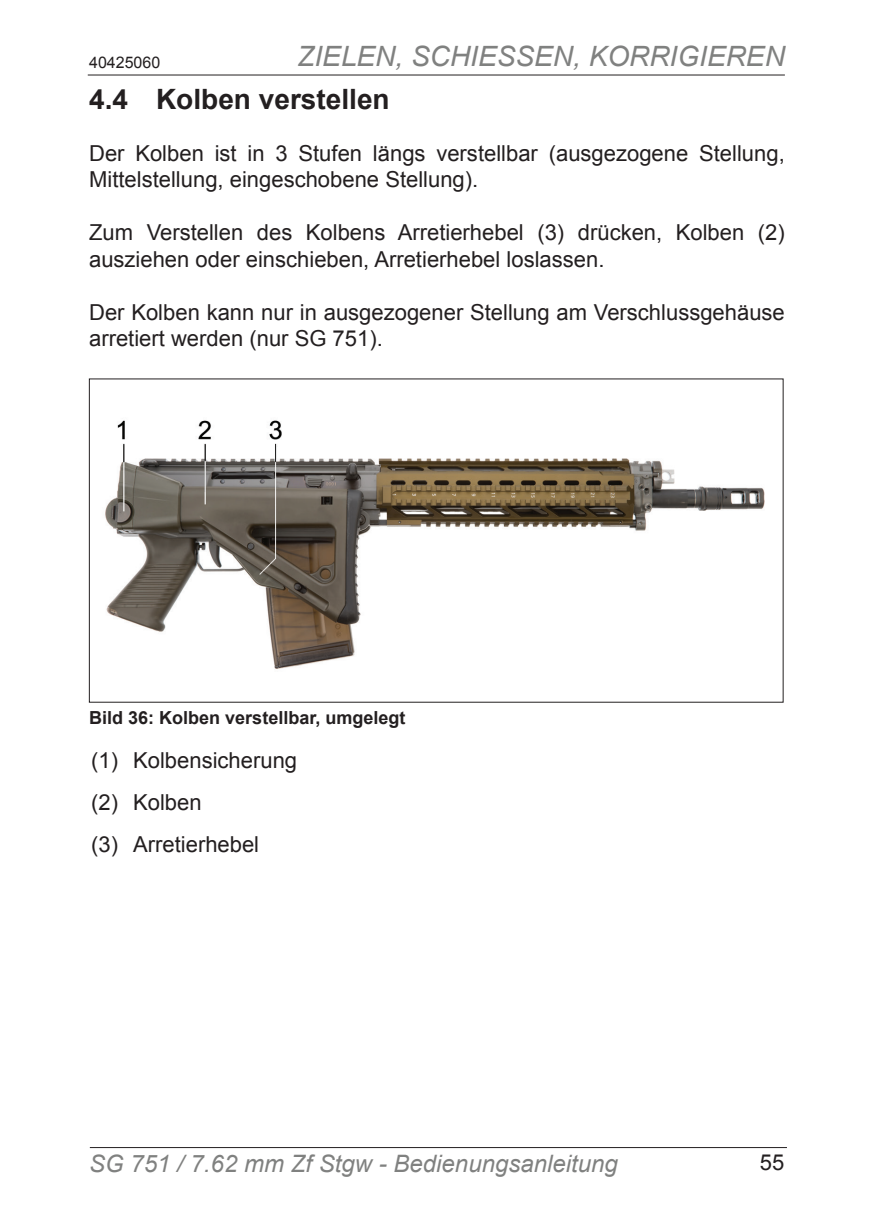
<style>
.page{position:relative;width:874px;height:1225px;background:#fff}
.page>*{position:absolute;margin:0;border:0;box-sizing:border-box;transform-origin:0 0}
.t1{font:italic 28px "Arial";color:#808180}
.t2{font:700 28px "Arial";color:#231f20}
.t3{font:italic 24px "Arial";color:#808180}
.t4{font:22px/26.4px "Arial";color:#231f20}
.t5{font:700 18px "Arial";color:#231f20}
.t6{font:16px "Arial";color:#231f20}
</style>
<div class="page">
<hr style="left:90px;top:1147px;width:696px;height:1px;background:#231f20">
<hr style="left:88px;top:74px;width:696px;height:1px;background:#231f20">
<img style="left:105px;top:420px;width:660px;height:249px">
<p class="t6" style="left:89px;top:52px;width:73px">40425060</p>
<p class="t1" style="left:297px;top:38px;width:489px">ZIELEN, SCHIESSEN, KORRIGIEREN</p>
<p class="t2" style="left:89px;top:80px;width:302px">4.4 Kolben verstellen</p>
<p class="t4" style="left:89px;top:140px;width:697px">Der Kolben ist in 3 Stufen längs verstellbar (ausgezogene Stellung,<br>Mittelstellung, eingeschobene Stellung).</p>
<p class="t4" style="left:89px;top:219px;width:697px">Zum Verstellen des Kolbens Arretierhebel (3) drücken, Kolben (2) ausziehen oder einschieben, Arretierhebel loslassen.</p>
<p class="t4" style="left:89px;top:298px;width:697px">Der Kolben kann nur in ausgezogener Stellung am Verschlussgehäuse arretiert werden (nur SG 751).</p>
<p class="t5" style="left:89px;top:705px;width:318px">Bild 36: Kolben verstellbar, umgelegt</p>
<p class="t4" style="left:91px;top:739px;width:207px;line-height:42px">(1) Kolbensicherung (2) Kolben<br>(3) Arretierhebel</p>
<p class="t3" style="left:89px;top:1148px;width:530px">SG 751 / 7.62 mm Zf Stgw - Bedienungsanleitung</p>
<p class="t4" style="left:759px;top:1149px;width:26px">55</p>
</div>
